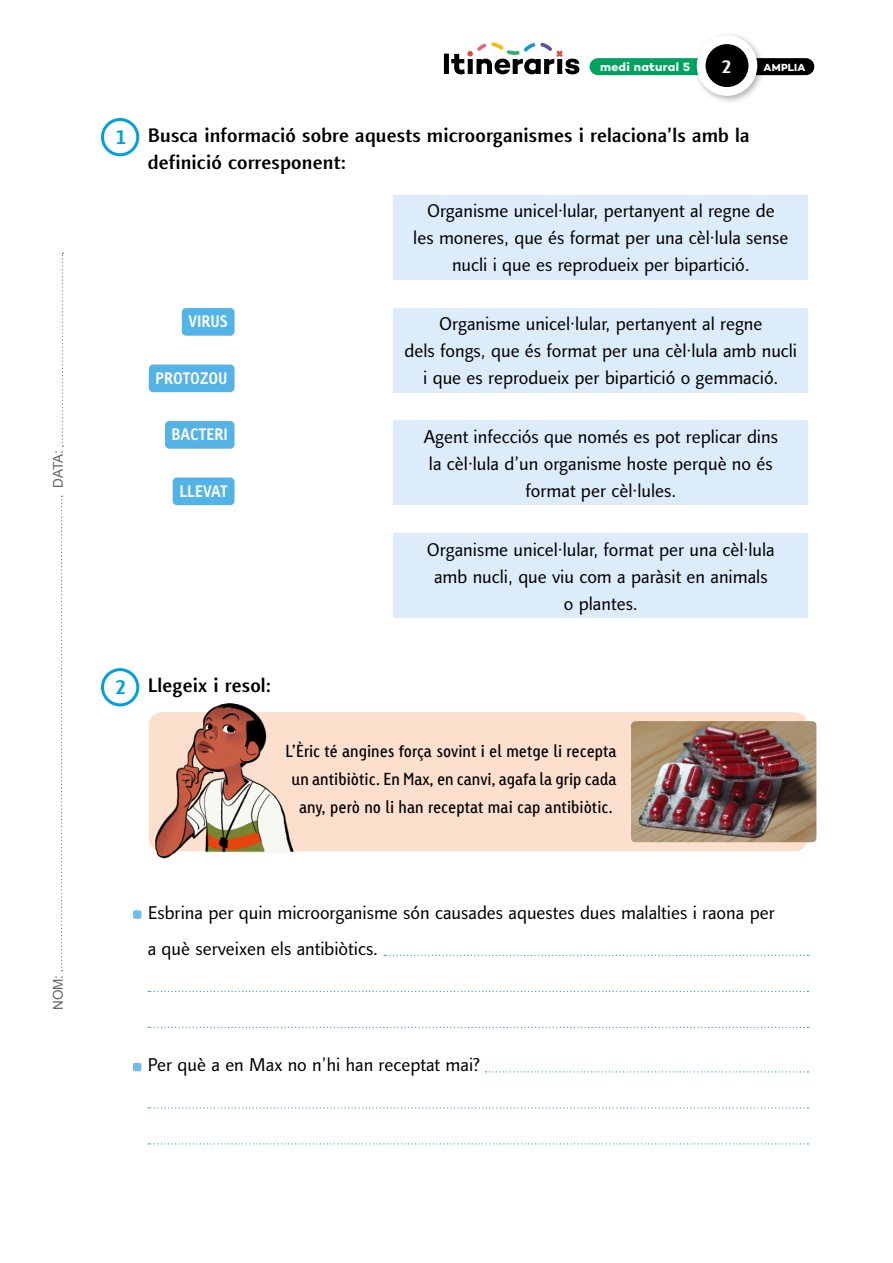
<style>
.page{position:relative;width:893px;height:1263px;background:#fff}
.page>*{position:absolute;margin:0;border:0;box-sizing:border-box;transform-origin:0 0}
.t1{font:500 19.8px/27px "Linotype Finnegan";letter-spacing:.01em;color:#000}
.t2{font:700 19.2px "Linotype Finnegan";color:#fff}
.t3{font:18.75px/27px "Linotype Finnegan";color:#000;text-align:center}
.t4{font:16.5px/27.8px "Linotype Tetria";color:#000;text-align:right}
.t5{font:700 15.75px "Linotype Tetria";color:#fff}
.t6{font:13.5px "Arial";color:#646363}
.t7{font:700 12.15px "Campton";letter-spacing:.02em;color:#fff}
.t8{font:700 10.5px "Campton";letter-spacing:.02em;color:#fff}
.s1{font-weight:700;font-size:21px;color:#00a0de}
</style>
<div class="page">
<div style="left:710px;top:58px;width:104px;height:17px;background:#000;border-radius:9px"></div>
<svg style="left:444px;top:42px;width:135px;height:32px"></svg>
<div style="left:589px;top:58px;width:128px;height:17px;background:#00a35f;border-radius:9px"></div>
<div style="left:693px;top:31px;width:73px;height:73px;background:#000;opacity:.3"></div>
<div style="left:697px;top:35px;width:60px;height:61px;background:#fff;border-radius:50%"></div>
<div style="left:705px;top:44px;width:43px;height:43px;background:#000;border-radius:50%"></div>
<svg style="left:61px;top:496px;width:2px;height:475px"></svg>
<svg style="left:62px;top:253px;width:1px;height:194px"></svg>
<div style="left:101px;top:118px;width:38px;height:38px;border:3px solid #00a0de;border-radius:50%"></div>
<div style="left:101px;top:668px;width:38px;height:38px;border:3px solid #00a0de;border-radius:50%"></div>
<div style="left:133px;top:910px;width:8px;height:9px;background:#72bce9;border-radius:2px"></div>
<svg style="left:384px;top:955px;width:424px;height:1px"></svg>
<svg style="left:148px;top:991px;width:660px;height:1px"></svg>
<svg style="left:148px;top:1027px;width:660px;height:1px"></svg>
<div style="left:133px;top:1063px;width:8px;height:8px;background:#72bce9;border-radius:2px"></div>
<svg style="left:486px;top:1071px;width:322px;height:1px"></svg>
<svg style="left:148px;top:1107px;width:660px;height:1px"></svg>
<svg style="left:148px;top:1143px;width:660px;height:1px"></svg>
<div style="left:182px;top:308px;width:53px;height:28px;background:#53b3e6;border-radius:4px"></div>
<div style="left:149px;top:365px;width:86px;height:27px;background:#53b3e6;border-radius:4px"></div>
<div style="left:165px;top:421px;width:70px;height:28px;background:#53b3e6;border-radius:4px"></div>
<div style="left:173px;top:477px;width:62px;height:28px;background:#53b3e6;border-radius:4px"></div>
<div style="left:394px;top:195px;width:414px;height:85px;background:#ddecfa"></div>
<div style="left:394px;top:421px;width:414px;height:84px;background:#ddecfa"></div>
<div style="left:394px;top:308px;width:414px;height:85px;background:#ddecfa"></div>
<div style="left:394px;top:533px;width:414px;height:85px;background:#ddecfa"></div>
<div style="left:149px;top:712px;width:659px;height:139px;background:#fcdfcd;border-radius:13px"></div>
<img style="left:631px;top:721px;width:185px;height:121px">
<img style="left:120px;top:679px;width:175px;height:180px">
<p class="t6" style="left:49px;top:488px;width:39px;rotate:-90deg">DATA:</p>
<p class="t6" style="left:49px;top:1010px;width:37px;rotate:-90deg">NOM:</p>
<p class="t2" style="left:722px;top:55px;width:12px">2</p>
<p class="t7" style="left:600px;top:59px;width:91px">medi natural 5</p>
<p class="t8" style="left:764px;top:60px;width:43px">AMPLIA</p>
<p class="t1" style="left:148px;top:122px;width:603px;text-indent:-33px"><span class="s1">1</span> Busca informació sobre aquests microorganismes i relaciona’ls amb la definició corresponent:</p>
<p class="t5" style="left:188px;top:312px;width:41px">VIRUS</p>
<p class="t5" style="left:156px;top:368px;width:74px">PROTOZOU</p>
<p class="t5" style="left:171px;top:425px;width:58px">BACTERI</p>
<p class="t5" style="left:180px;top:481px;width:50px">LLEVAT</p>
<p class="t3" style="left:413px;top:198px;width:377px">Organisme unicel·lular, pertanyent al regne de<br>les moneres, que és format per una cèl·lula sense nucli i que es reprodueix per bipartició.</p>
<p class="t3" style="left:405px;top:310px;width:394px">Organisme unicel·lular, pertanyent al regne<br>dels fongs, que és format per una cèl·lula amb nucli i que es reprodueix per bipartició o gemmació.</p>
<p class="t3" style="left:424px;top:423px;width:356px">Agent infecciós que només es pot replicar dins la cèl·lula d’un organisme hoste perquè no és format per cèl·lules.</p>
<p class="t3" style="left:427px;top:536px;width:349px">Organisme unicel·lular, format per una cèl·lula amb nucli, que viu com a paràsit en animals o plantes.</p>
<p class="t1" style="left:115px;top:672px;width:158px"><span class="s1">2</span> Llegeix i resol:</p>
<p class="t4" style="left:286px;top:738px;width:332px">L’Èric té angines força sovint i el metge li recepta un antibiòtic. En Max, en canvi, agafa la grip cada any, però no li han receptat mai cap antibiòtic.</p>
<p class="t3" style="left:148px;top:895px;width:629px;line-height:36px;text-align:left">Esbrina per quin microorganisme són causades aquestes dues malalties i raona per a què serveixen els antibiòtics.</p>
<p class="t3" style="left:148px;top:1052px;width:333px">Per què a en Max no n’hi han receptat mai?</p>
</div>
